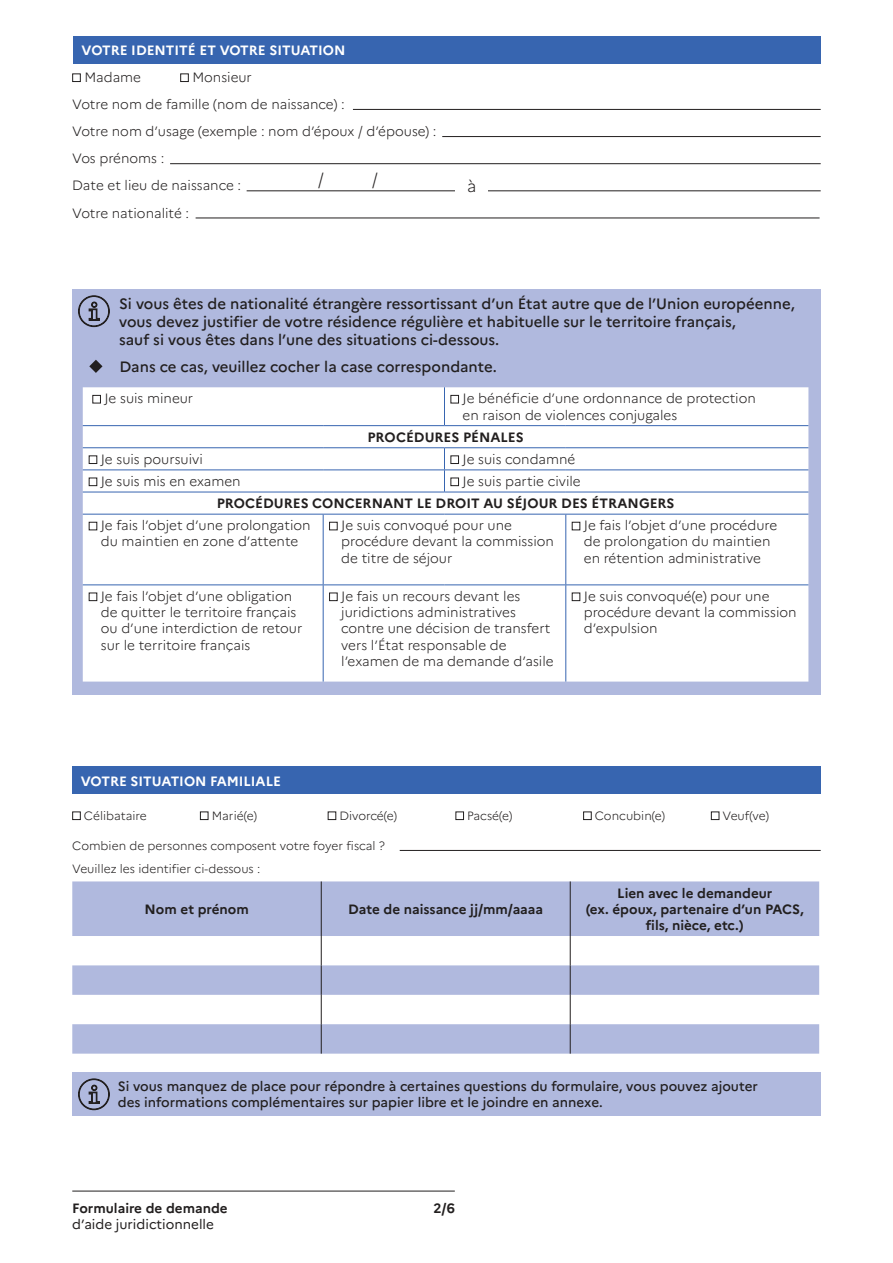
<style>
.page{position:relative;width:893px;height:1263px;background:#fff}
.page>*{position:absolute;margin:0;border:0;box-sizing:border-box;transform-origin:0 0}
.t1{font:300 16.5px "Marianne";color:#221f1f}
.t2{font:500 15px/18px "Marianne";color:#221f1f}
.t3{font:300 13.5px/16.2px "Marianne";color:#221f1f}
.t4{font:700 13.5px/16.2px "Marianne";color:#221f1f;text-align:center}
.t5{font:500 13.5px/16.2px "Marianne";color:#221f1f}
.t6{font:700 13.5px "Marianne";color:#fff}
.t7{font:13.5px "Marianne";color:#221f1f}
.t8{font:300 12px/23px "Marianne";color:#221f1f}
</style>
<div class="page">
<hr style="left:72px;top:1191px;width:383px;height:1px;background:#221f1f">
<div style="left:73px;top:36px;width:748px;height:27px;background:#3765b0"></div>
<div style="left:72px;top:73px;width:9px;height:9px;border:1px solid #221f1f"></div>
<div style="left:180px;top:73px;width:9px;height:9px;border:1px solid #221f1f"></div>
<hr style="left:353px;top:109px;width:468px;height:1px;background:#221f1f">
<hr style="left:170px;top:163px;width:651px;height:1px;background:#221f1f">
<hr style="left:247px;top:190px;width:574px;height:1px;background:#221f1f">
<hr style="left:442px;top:136px;width:379px;height:1px;background:#221f1f">
<hr style="left:196px;top:218px;width:624px;height:1px;background:#221f1f">
<div style="left:455px;top:180px;width:33px;height:12px;background:#fff"></div>
<div style="left:72px;top:1073px;width:749px;height:43px;background:#b0b9de"></div>
<hr style="left:400px;top:850px;width:421px;height:1px;background:#221f1f">
<svg style="left:72px;top:881px;width:747px;height:173px;fill:#b0b9de"></svg>
<hr style="left:321px;top:881px;width:1px;height:55px;background:#221f1f">
<hr style="left:570px;top:881px;width:1px;height:55px;background:#221f1f">
<svg style="left:321px;top:936px;width:1px;height:29px"></svg>
<svg style="left:570px;top:936px;width:1px;height:29px"></svg>
<hr style="left:321px;top:965px;width:1px;height:30px;background:#221f1f">
<hr style="left:570px;top:965px;width:1px;height:30px;background:#221f1f">
<svg style="left:321px;top:995px;width:1px;height:29px"></svg>
<svg style="left:570px;top:995px;width:1px;height:29px"></svg>
<hr style="left:321px;top:1024px;width:1px;height:30px;background:#221f1f">
<hr style="left:570px;top:1024px;width:1px;height:30px;background:#221f1f">
<div style="left:72px;top:811px;width:9px;height:9px;border:1px solid #221f1f"></div>
<div style="left:200px;top:811px;width:8px;height:9px;border:1px solid #221f1f"></div>
<div style="left:328px;top:811px;width:8px;height:9px;border:1px solid #221f1f"></div>
<div style="left:455px;top:811px;width:9px;height:9px;border:1px solid #221f1f"></div>
<div style="left:583px;top:811px;width:9px;height:9px;border:1px solid #221f1f"></div>
<div style="left:711px;top:811px;width:8px;height:9px;border:1px solid #221f1f"></div>
<div style="left:72px;top:767px;width:749px;height:27px;background:#3765b0"></div>
<svg style="left:78px;top:1078px;width:32px;height:32px"></svg>
<div style="left:72px;top:289px;width:749px;height:406px;background:#b0b9de"></div>
<svg style="left:78px;top:295px;width:32px;height:32px"></svg>
<svg style="left:89px;top:360px;width:14px;height:13px"></svg>
<div style="left:83px;top:387px;width:725px;height:294px;background:#fff"></div>
<hr style="left:444px;top:387px;width:1px;height:38px;background:#3765b0">
<hr style="left:83px;top:425px;width:240px;height:1px;background:#3765b0">
<hr style="left:323px;top:425px;width:121px;height:1px;background:#3765b0">
<hr style="left:444px;top:425px;width:122px;height:1px;background:#3765b0">
<hr style="left:566px;top:425px;width:242px;height:1px;background:#3765b0">
<hr style="left:83px;top:447px;width:240px;height:1px;background:#3765b0">
<hr style="left:323px;top:447px;width:121px;height:1px;background:#3765b0">
<hr style="left:444px;top:447px;width:122px;height:1px;background:#3765b0">
<hr style="left:566px;top:447px;width:242px;height:1px;background:#3765b0">
<hr style="left:83px;top:469px;width:240px;height:1px;background:#3765b0">
<hr style="left:323px;top:469px;width:121px;height:1px;background:#3765b0">
<hr style="left:444px;top:469px;width:122px;height:1px;background:#3765b0">
<svg style="left:444px;top:448px;width:1px;height:44px"></svg>
<hr style="left:566px;top:469px;width:242px;height:1px;background:#3765b0">
<hr style="left:83px;top:492px;width:240px;height:1px;background:#3765b0">
<hr style="left:323px;top:492px;width:121px;height:1px;background:#3765b0">
<hr style="left:444px;top:492px;width:122px;height:1px;background:#3765b0">
<hr style="left:566px;top:492px;width:242px;height:1px;background:#3765b0">
<hr style="left:83px;top:514px;width:240px;height:1px;background:#3765b0">
<hr style="left:323px;top:514px;width:121px;height:1px;background:#3765b0">
<hr style="left:323px;top:514px;width:1px;height:70px;background:#3765b0">
<hr style="left:444px;top:514px;width:122px;height:1px;background:#3765b0">
<hr style="left:566px;top:514px;width:242px;height:1px;background:#3765b0">
<hr style="left:565px;top:514px;width:1px;height:70px;background:#3765b0">
<hr style="left:83px;top:584px;width:240px;height:1px;background:#3765b0">
<hr style="left:323px;top:584px;width:121px;height:1px;background:#3765b0">
<hr style="left:323px;top:585px;width:1px;height:96px;background:#3765b0">
<hr style="left:444px;top:584px;width:122px;height:1px;background:#3765b0">
<hr style="left:566px;top:584px;width:242px;height:1px;background:#3765b0">
<hr style="left:565px;top:585px;width:1px;height:96px;background:#3765b0">
<div style="left:92px;top:395px;width:9px;height:8px;border:1px solid #221f1f"></div>
<div style="left:450px;top:395px;width:9px;height:8px;border:1px solid #221f1f"></div>
<div style="left:89px;top:455px;width:8px;height:9px;border:1px solid #221f1f"></div>
<div style="left:450px;top:455px;width:9px;height:9px;border:1px solid #221f1f"></div>
<div style="left:89px;top:478px;width:8px;height:8px;border:1px solid #221f1f"></div>
<div style="left:450px;top:478px;width:9px;height:8px;border:1px solid #221f1f"></div>
<div style="left:89px;top:522px;width:8px;height:8px;border:1px solid #221f1f"></div>
<div style="left:329px;top:522px;width:9px;height:8px;border:1px solid #221f1f"></div>
<div style="left:572px;top:522px;width:8px;height:8px;border:1px solid #221f1f"></div>
<div style="left:89px;top:593px;width:8px;height:8px;border:1px solid #221f1f"></div>
<div style="left:329px;top:593px;width:9px;height:8px;border:1px solid #221f1f"></div>
<div style="left:572px;top:593px;width:8px;height:8px;border:1px solid #221f1f"></div>
<p class="t6" style="left:82px;top:43px;width:265px">VOTRE IDENTITÉ ET VOTRE SITUATION</p>
<p class="t3" style="left:84px;top:69px;width:58px">Madame</p>
<p class="t3" style="left:72px;top:64px;width:274px;line-height:27.2px;text-indent:120px">Monsieur<br>Votre nom de famille (nom de naissance) :</p>
<p class="t3" style="left:72px;top:124px;width:366px">Votre nom d’usage (exemple : nom d’époux / d’épouse) :</p>
<p class="t3" style="left:72px;top:145px;width:170px;line-height:27.2px">Vos prénoms :<br>Date et lieu de naissance :</p>
<p class="t3" style="left:72px;top:205px;width:118px">Votre nationalité :</p>
<p class="t1" style="left:318px;top:170px;width:7px">/</p>
<p class="t1" style="left:372px;top:170px;width:7px">/</p>
<p class="t1" style="left:467px;top:178px;width:11px">à</p>
<p class="t2" style="left:119px;top:295px;width:677px">Si vous êtes de nationalité étrangère ressortissant d’un État autre que de l’Union européenne, vous devez justifier de votre résidence régulière et habituelle sur le territoire français,<br>sauf si vous êtes dans l’une des situations ci-dessous.</p>
<p class="t2" style="left:120px;top:358px;width:379px">Dans ce cas, veuillez cocher la case correspondante.</p>
<p class="t3" style="left:104px;top:391px;width:90px">Je suis mineur</p>
<p class="t3" style="left:463px;top:391px;width:295px">Je bénéficie d’une ordonnance de protection en raison de violences conjugales</p>
<p class="t4" style="left:367px;top:429px;width:158px">PROCÉDURES PÉNALES</p>
<p class="t3" style="left:101px;top:451px;width:103px">Je suis poursuivi</p>
<p class="t3" style="left:463px;top:451px;width:114px">Je suis condamné</p>
<p class="t3" style="left:101px;top:474px;width:141px">Je suis mis en examen</p>
<p class="t3" style="left:463px;top:474px;width:120px">Je suis partie civile</p>
<p class="t4" style="left:217px;top:496px;width:459px">PROCÉDURES CONCERNANT LE DROIT AU SÉJOUR DES ÉTRANGERS</p>
<p class="t3" style="left:101px;top:518px;width:211px">Je fais l’objet d’une prolongation du maintien en zone d’attente</p>
<p class="t3" style="left:341px;top:518px;width:214px">Je suis convoqué pour une procédure devant la commission de titre de séjour</p>
<p class="t3" style="left:584px;top:518px;width:195px">Je fais l’objet d’une procédure de prolongation du maintien en rétention administrative</p>
<p class="t3" style="left:101px;top:588px;width:203px">Je fais l’objet d’une obligation de quitter le territoire français ou d’une interdiction de retour sur le territoire français</p>
<p class="t3" style="left:341px;top:588px;width:214px">Je fais un recours devant les juridictions administratives contre une décision de transfert vers l’État responsable de l’examen de ma demande d’asile</p>
<p class="t3" style="left:584px;top:588px;width:214px">Je suis convoqué(e) pour une procédure devant la commission d’expulsion</p>
<p class="t6" style="left:81px;top:773px;width:202px">VOTRE SITUATION FAMILIALE</p>
<p class="t8" style="left:84px;top:804px;width:64px">Célibataire</p>
<p class="t8" style="left:212px;top:804px;width:47px">Marié(e)</p>
<p class="t8" style="left:339px;top:804px;width:59px">Divorcé(e)</p>
<p class="t8" style="left:467px;top:804px;width:47px">Pacsé(e)</p>
<p class="t8" style="left:595px;top:804px;width:72px">Concubin(e)</p>
<p class="t8" style="left:723px;top:804px;width:48px">Veuf(ve)</p>
<p class="t8" style="left:72px;top:835px;width:314px">Combien de personnes composent votre foyer fiscal ?<br>Veuillez les identifier ci-dessous :</p>
<p class="t4" style="left:145px;top:901px;width:106px">Nom et prénom</p>
<p class="t4" style="left:348px;top:901px;width:196px">Date de naissance jj/mm/aaaa</p>
<p class="t4" style="left:586px;top:885px;width:219px">Lien avec le demandeur<br>(ex. époux, partenaire d’un PACS, fils, nièce, etc.)</p>
<p class="t5" style="left:118px;top:1079px;width:642px">Si vous manquez de place pour répondre à certaines questions du formulaire, vous pouvez ajouter des informations complémentaires sur papier libre et le joindre en annexe.</p>
<p class="t4" style="left:72px;top:1200px;width:157px">Formulaire de demande</p>
<p class="t4" style="left:433px;top:1200px;width:23px">2/6</p>
<p class="t7" style="left:72px;top:1219px;width:143px">d’aide juridictionnelle</p>
</div>
